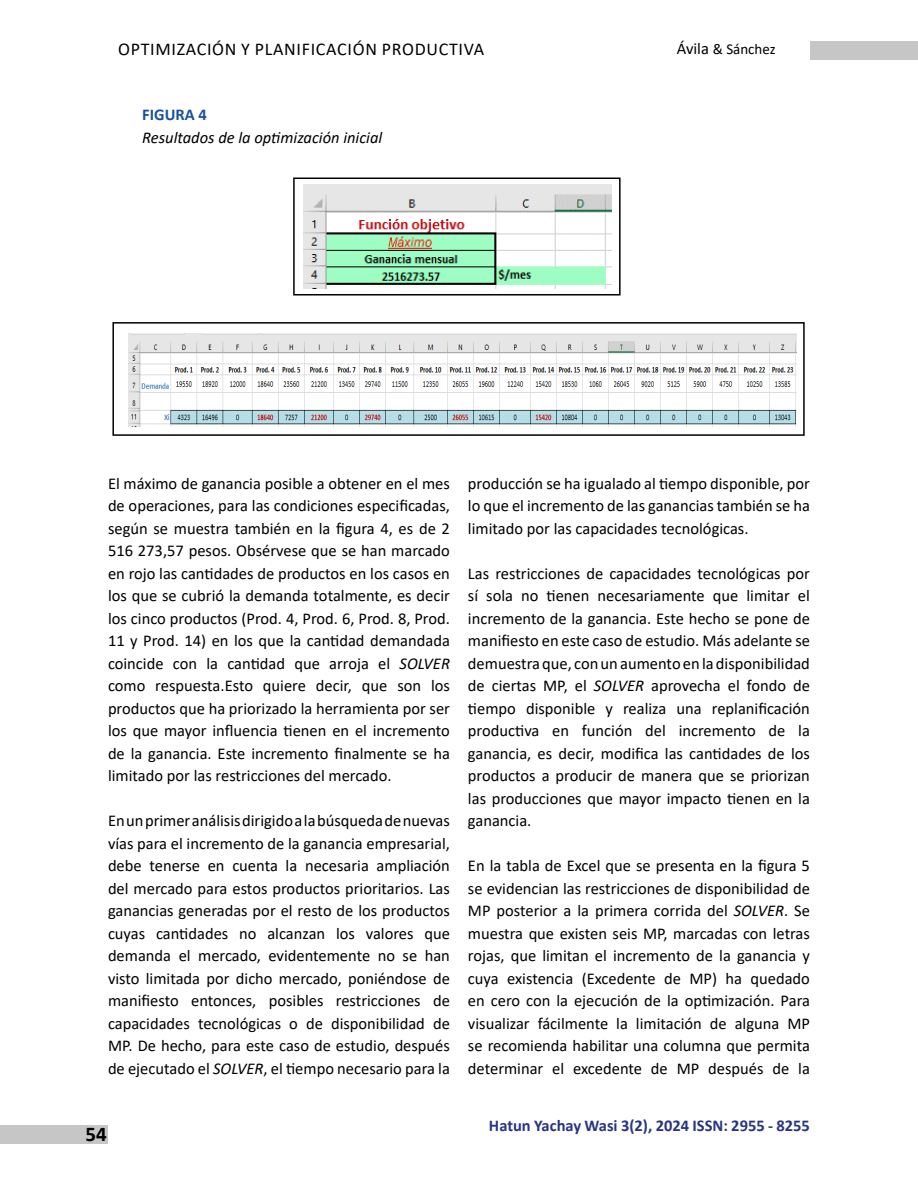
<style>
.page{position:relative;width:918px;height:1188px;background:#fff}
.page>*{position:absolute;margin:0;border:0;box-sizing:border-box;transform-origin:0 0}
.t1{font:700 21px "Calibri";color:#000}
.t2{font:18px "Calibri";letter-spacing:.04em;color:#000}
.t3{font:16.5px/22.5px "Calibri";color:#000;text-align:justify}
.t4{font:700 16.5px "Calibri";color:#283583}
.t5{font:italic 16.5px "Calibri";color:#000}
.t6{font:700 16.5px "Calibri";color:#19519f}
.t7{font:15px "Calibri";color:#000}
.s1{font-size:16.5px}
.s2{font-style:italic}
</style>
<div class="page">
<div style="left:0;top:1125px;width:108px;height:19px;background:#c6c6c6"></div>
<div style="left:810px;top:41px;width:108px;height:19px;background:#c6c6c6"></div>
<img style="left:303px;top:185px;width:308px;height:104px">
<img style="left:128px;top:333px;width:668px;height:94px">
<div style="left:112px;top:322px;width:693px;height:114px;border:2px solid #000"></div>
<div style="left:293px;top:178px;width:328px;height:118px;border:2px solid #000"></div>
<p class="t2" style="left:118px;top:36px;width:368px">OPTIMIZACIÓN Y PLANIFICACIÓN PRODUCTIVA</p>
<p class="t7" style="left:677px;top:38px;width:100px"><span class="s1">Ávila</span> &amp; Sánchez</p>
<p class="t6" style="left:142px;top:103px;width:66px">FIGURA 4</p>
<p class="t5" style="left:142px;top:126px;width:242px">Resultados de la optimización inicial</p>
<p class="t3" style="left:108px;top:471px;width:344px">El máximo de ganancia posible a obtener en el mes de operaciones, para las condiciones especificadas, según se muestra también en la figura 4, es de 2<br>516 273,57 pesos. Obsérvese que se han marcado en rojo las cantidades de productos en los casos en los que se cubrió la demanda totalmente, es decir los cinco productos (Prod. 4, Prod. 6, Prod. 8, Prod.<br>11 y Prod. 14) en los que la cantidad demandada coincide con la cantidad que arroja el <span class="s2">SOLVER </span>como respuesta.Esto quiere decir, que son los productos que ha priorizado la herramienta por ser los que mayor influencia tienen en el incremento de la ganancia. Este incremento finalmente se ha limitado por las restricciones del mercado.</p>
<p class="t3" style="left:108px;top:809px;width:344px">En un primer análisis dirigido a la búsqueda de nuevas vías para el incremento de la ganancia empresarial, debe tenerse en cuenta la necesaria ampliación del mercado para estos productos prioritarios. Las ganancias generadas por el resto de los productos cuyas cantidades no alcanzan los valores que demanda el mercado, evidentemente no se han visto limitada por dicho mercado, poniéndose de manifiesto entonces, posibles restricciones de capacidades tecnológicas o de disponibilidad de MP. De hecho, para este caso de estudio, después de ejecutado el <span class="s2">SOLVER</span>, el tiempo necesario para la</p>
<p class="t1" style="left:86px;top:1119px;width:23px">54</p>
<p class="t3" style="left:468px;top:472px;width:343px">producción se ha igualado al tiempo disponible, por lo que el incremento de las ganancias también se ha limitado por las capacidades tecnológicas.</p>
<p class="t3" style="left:468px;top:562px;width:344px">Las restricciones de capacidades tecnológicas por sí sola no tienen necesariamente que limitar el incremento de la ganancia. Este hecho se pone de manifiesto en este caso de estudio. Más adelante se demuestra que, con un aumento en la disponibilidad de ciertas MP, el <span class="s2">SOLVER</span> aprovecha el fondo de tiempo disponible y realiza una replanificación productiva en función del incremento de la ganancia, es decir, modifica las cantidades de los productos a producir de manera que se priorizan las producciones que mayor impacto tienen en la ganancia.</p>
<p class="t3" style="left:468px;top:854px;width:344px">En la tabla de Excel que se presenta en la figura 5 se evidencian las restricciones de disponibilidad de MP posterior a la primera corrida del <span class="s2">SOLVER</span>. Se muestra que existen seis MP, marcadas con letras rojas, que limitan el incremento de la ganancia y cuya existencia (Excedente de MP) ha quedado en cero con la ejecución de la optimización. Para visualizar fácilmente la limitación de alguna MP se recomienda habilitar una columna que permita determinar el excedente de MP después de la</p>
<p class="t4" style="left:489px;top:1114px;width:323px">Hatun Yachay Wasi 3(2), 2024 ISSN: 2955 - 8255</p>
</div>
